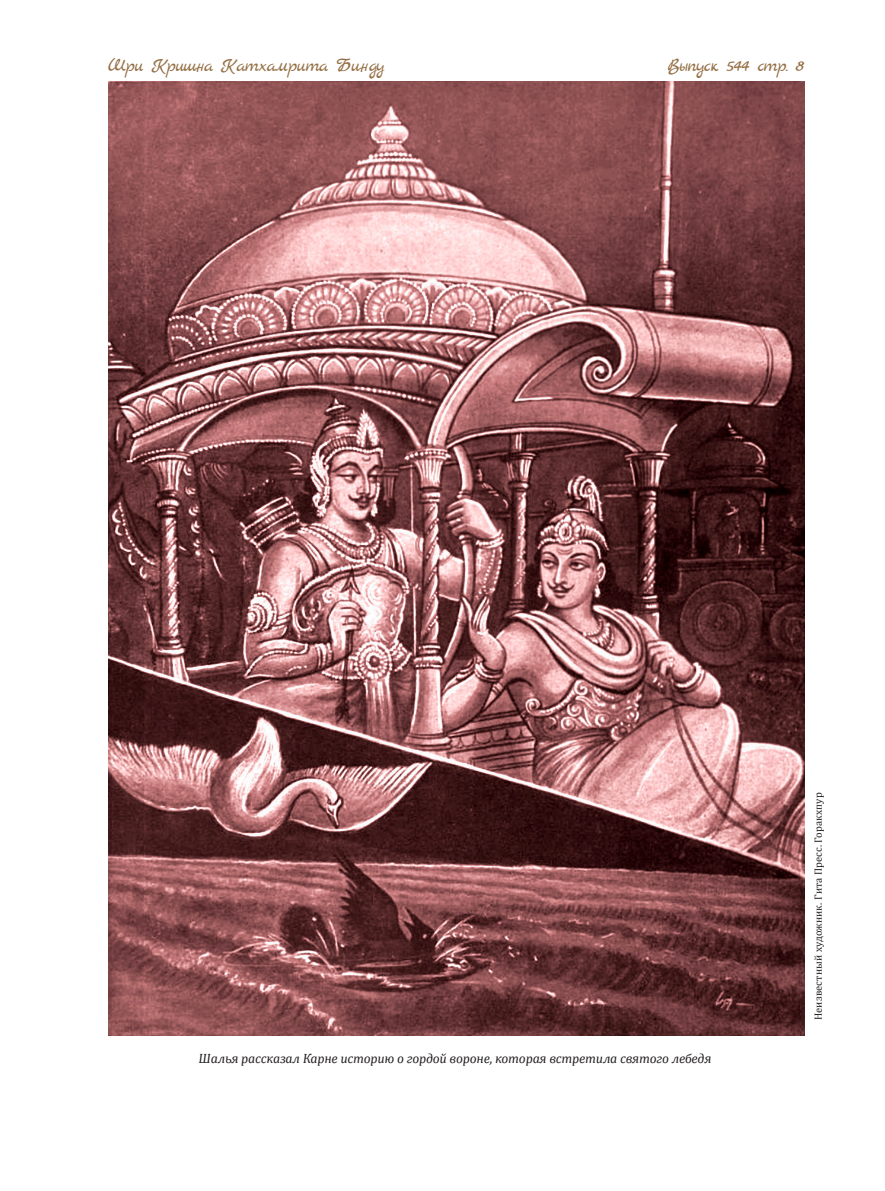
<style>
.page{position:relative;width:885px;height:1191px;background:#fff}
.page>*{position:absolute;margin:0;border:0;box-sizing:border-box;transform-origin:0 0}
.t1{font:19.5px "Marck Script";letter-spacing:-.05em;color:#956f44}
.t2{font:italic 13.5px "Cambria";letter-spacing:-.02em;color:#231f20}
.Artists_Credits{font:10.5px "Cambria";letter-spacing:.01em;color:#231f20}
</style>
<div class="page">
<img style="left:108px;top:81px;width:696px;height:954px">
<h1 class="t1" style="left:109px;top:54px;width:280px">Шри Кришна Катхамрита Бинду</h1>
<h1 class="t1" style="left:667px;top:54px;width:141px">Выпуск 544 стр. 8</h1>
<p class="t2" style="left:199px;top:1048px;width:516px">Шалья рассказал Карне историю о гордой вороне, которая встретила святого лебедя</p>
<p class="Artists_Credits" style="left:812px;top:1020px;width:229px;rotate:-90deg">Неизвестный художник. Гита Пресс. Горакхпур</p>
</div>
